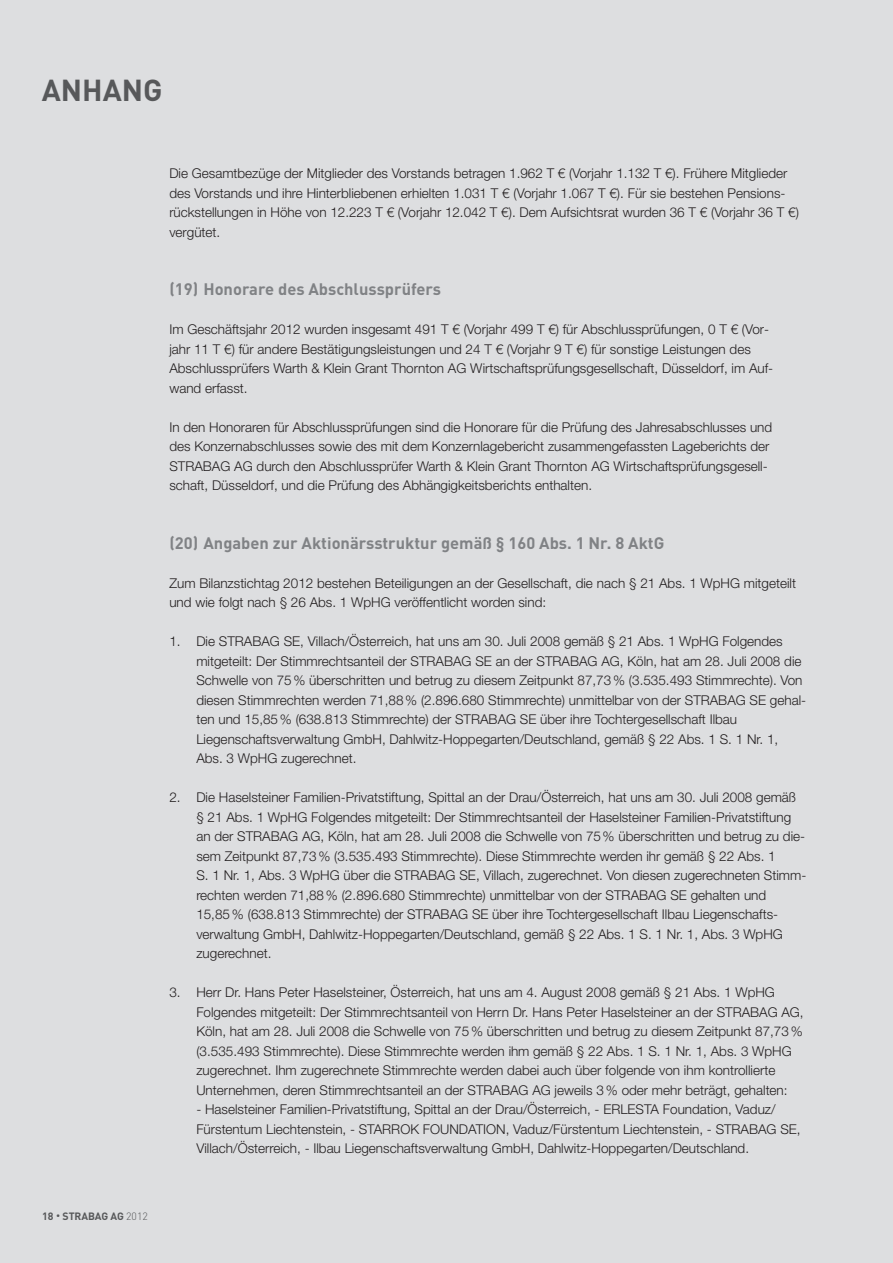
<style>
.page{position:relative;width:893px;height:1263px;background:#dddee0}
.page>*{position:absolute;margin:0;border:0;box-sizing:border-box;transform-origin:0 0}
.t1{font:700 30px "DIN Pro";color:#57585a}
.t2{font:700 16.5px "DIN Pro";color:#808285}
.t3{font:300 13.5px/19.5px "Helvetica Neue LT Pro";color:#231f20}
.t4{font:700 10.5px "DIN Pro";letter-spacing:-.01em;color:#57585a}
.s1{font-weight:300}
</style>
<div class="page">
<h1 class="t1" style="left:42px;top:70px;width:122px">ANHANG</h1>
<p class="t3" style="left:169px;top:163px;width:631px">Die Gesamtbezüge der Mitglieder des Vorstands betragen 1.962 T € (Vorjahr 1.132 T €). Frühere Mitglieder des Vorstands und ihre Hinterbliebenen erhielten 1.031 T € (Vorjahr 1.067 T €). Für sie bestehen Pensions&shy;rückstellungen in Höhe von 12.223 T € (Vorjahr 12.042 T €). Dem Aufsichtsrat wurden 36 T € (Vorjahr 36 T €) vergütet.</p>
<p class="t2" style="left:169px;top:278px;width:273px">(19) Honorare des Abschlussprüfers</p>
<p class="t3" style="left:169px;top:319px;width:605px">Im Geschäftsjahr 2012 wurden insgesamt 491 T € (Vorjahr 499 T €) für Abschlussprüfungen, 0 T € (Vor&shy;jahr 11 T €) für andere Bestätigungsleistungen und 24 T € (Vorjahr 9 T €) für sonstige Leistungen des Abschlussprüfers Warth &amp; Klein Grant Thornton AG Wirtschaftsprüfungsgesellschaft, Düsseldorf, im Auf&shy;wand erfasst.</p>
<p class="t3" style="left:169px;top:417px;width:604px">In den Honoraren für Abschlussprüfungen sind die Honorare für die Prüfung des Jahresabschlusses und des Konzernabschlusses sowie des mit dem Konzernlagebericht zusammengefassten Lageberichts der STRABAG AG durch den Abschlussprüfer Warth &amp; Klein Grant Thornton AG Wirtschaftsprüfungsgesell&shy;schaft, Düsseldorf, und die Prüfung des Abhängigkeitsberichts enthalten.</p>
<p class="t2" style="left:169px;top:531px;width:496px">(20) Angaben zur Aktionärsstruktur gemäß § 160 Abs. 1 Nr. 8 AktG</p>
<p class="t3" style="left:169px;top:573px;width:628px">Zum Bilanzstichtag 2012 bestehen Beteiligungen an der Gesellschaft, die nach § 21 Abs. 1 WpHG mitgeteilt und wie folgt nach § 26 Abs. 1 WpHG veröffentlicht worden sind:</p>
<p class="t3" style="left:196px;top:631px;width:611px;text-indent:-27px">1. Die STRABAG SE, Villach/Österreich, hat uns am 30. Juli 2008 gemäß § 21 Abs. 1 WpHG Folgendes mitgeteilt: Der Stimmrechtsanteil der STRABAG SE an der STRABAG AG, Köln, hat am 28. Juli 2008 die Schwelle von 75% überschritten und betrug zu diesem Zeitpunkt 87,73% (3.535.493 Stimmrechte). Von diesen Stimmrechten werden 71,88% (2.896.680 Stimmrechte) unmittelbar von der STRABAG SE gehal&shy;ten und 15,85% (638.813 Stimmrechte) der STRABAG SE über ihre Tochtergesellschaft Ilbau Liegenschaftsverwaltung GmbH, Dahlwitz-Hoppegarten/Deutschland, gemäß § 22 Abs. 1 S. 1 Nr. 1, Abs. 3 WpHG zugerechnet.</p>
<p class="t3" style="left:196px;top:787px;width:612px;text-indent:-27px">2. Die Haselsteiner Familien-Privatstiftung, Spittal an der Drau/Österreich, hat uns am 30. Juli 2008 gemäß § 21 Abs. 1 WpHG Folgendes mitgeteilt: Der Stimmrechtsanteil der Haselsteiner Familien-Privatstiftung an der STRABAG AG, Köln, hat am 28. Juli 2008 die Schwelle von 75% überschritten und betrug zu die&shy;sem Zeitpunkt 87,73% (3.535.493 Stimmrechte). Diese Stimmrechte werden ihr gemäß § 22 Abs. 1<br>S. 1 Nr. 1, Abs. 3 WpHG über die STRABAG SE, Villach, zugerechnet. Von diesen zugerechneten Stimm&shy;rechten werden 71,88% (2.896.680 Stimmrechte) unmittelbar von der STRABAG SE gehalten und 15,85% (638.813 Stimmrechte) der STRABAG SE über ihre Tochtergesellschaft Ilbau Liegenschafts&shy;verwaltung GmbH, Dahlwitz-Hoppegarten/Deutschland, gemäß § 22 Abs. 1 S. 1 Nr. 1, Abs. 3 WpHG zugerechnet.</p>
<p class="t3" style="left:196px;top:982px;width:609px;text-indent:-27px">3. Herr Dr. Hans Peter Haselsteiner, Österreich, hat uns am 4. August 2008 gemäß § 21 Abs. 1 WpHG Folgendes mitgeteilt: Der Stimmrechtsanteil von Herrn Dr. Hans Peter Haselsteiner an der STRABAG AG, Köln, hat am 28. Juli 2008 die Schwelle von 75% überschritten und betrug zu diesem Zeitpunkt 87,73% (3.535.493 Stimmrechte). Diese Stimmrechte werden ihm gemäß § 22 Abs. 1 S. 1 Nr. 1, Abs. 3 WpHG zugerechnet. Ihm zugerechnete Stimmrechte werden dabei auch über folgende von ihm kontrollierte Unternehmen, deren Stimmrechtsanteil an der STRABAG AG jeweils 3% oder mehr beträgt, gehalten:</p>
<p class="t3" style="left:196px;top:1099px;width:606px">- Haselsteiner Familien-Privatstiftung, Spittal an der Drau/Österreich, - ERLESTA Foundation, Vaduz/<br>Fürstentum Liechtenstein, - STARROK FOUNDATION, Vaduz/Fürstentum Liechtenstein, - STRABAG SE,<br>Villach/Österreich, - Ilbau Liegenschaftsverwaltung GmbH, Dahlwitz-Hoppegarten/Deutschland.</p>
<p class="t4" style="left:42px;top:1209px;width:107px">18 • STRABAG AG <span class="s1">2012</span></p>
</div>
